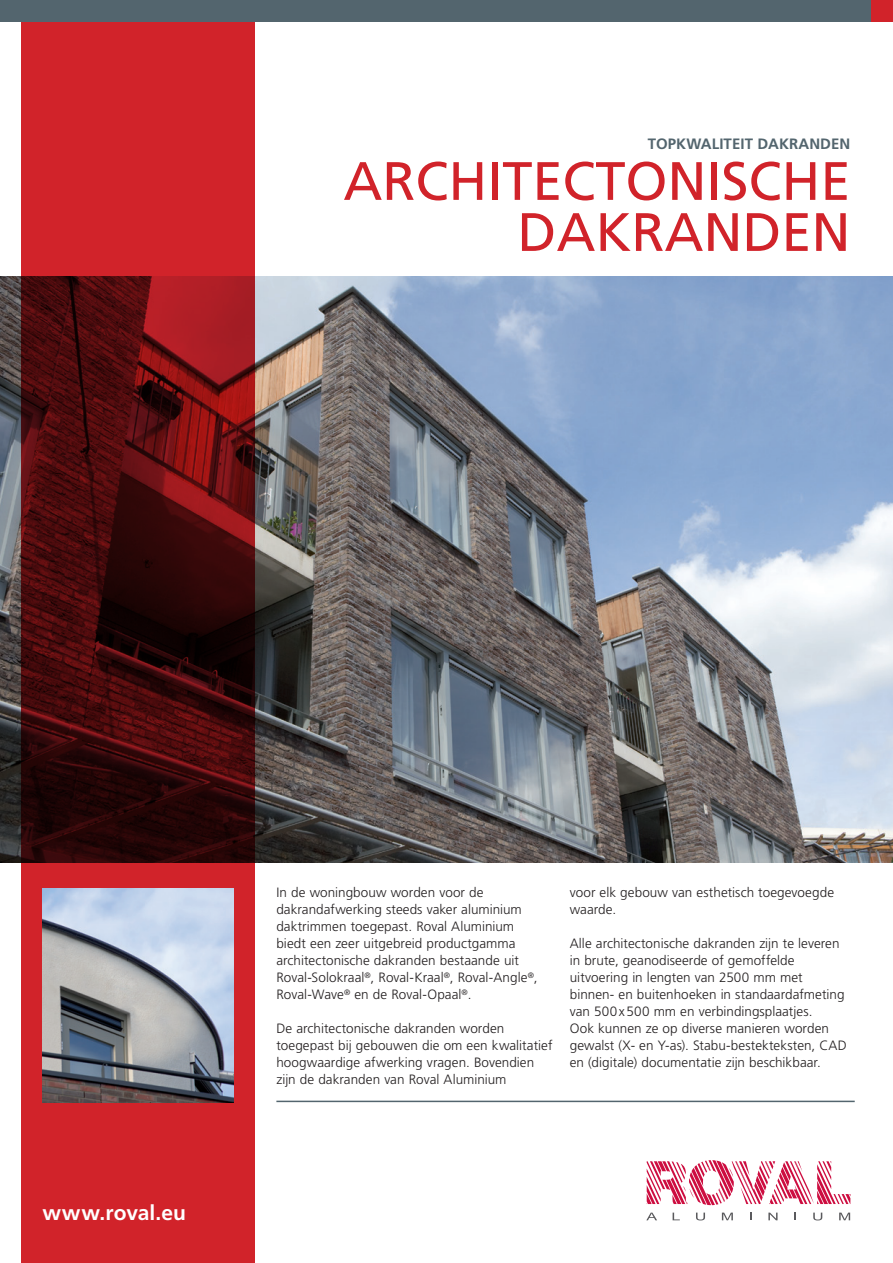
<style>
.page{position:relative;width:893px;height:1263px;background:#fff}
.page>*{position:absolute;margin:0;border:0;box-sizing:border-box;transform-origin:0 0}
.t1{font:54px/51px "Frutiger LT Std";color:#d1232a;text-align:right}
.t2{font:700 21px "Frutiger LT Std";letter-spacing:.005em;color:#fff}
.t3{font:700 15px "Frutiger LT Std";letter-spacing:.005em;color:#53656e}
.t4{font:300 13.5px/17px "Frutiger LT Std";color:#231f20}
</style>
<div class="page">
<img style="left:0;top:276px;width:893px;height:587px">
<svg style="left:21px;top:21px;width:234px;height:1242px;background:#85161a"></svg>
<img style="left:43px;top:889px;width:191px;height:213px">
<svg style="left:647px;top:1160px;width:203px;height:45px"></svg>
<svg style="left:646px;top:1212px;width:11px;height:8px"></svg>
<svg style="left:673px;top:1212px;width:7px;height:8px"></svg>
<svg style="left:696px;top:1212px;width:9px;height:8px"></svg>
<svg style="left:722px;top:1212px;width:11px;height:8px"></svg>
<svg style="left:768px;top:1212px;width:9px;height:8px"></svg>
<svg style="left:813px;top:1212px;width:9px;height:8px"></svg>
<svg style="left:839px;top:1212px;width:11px;height:8px"></svg>
<hr style="left:276px;top:1101px;width:579px;height:1px;background:#53656e">
<div style="left:0;top:0;width:893px;height:21px;background:#53656e"></div>
<div style="left:872px;top:0;width:21px;height:21px;background:#d1232a"></div>
<p class="t3" style="left:648px;top:135px;width:204px">TOPKWALITEIT DAKRANDEN</p>
<h1 class="t1" style="left:343px;top:156px;width:509px">ARCHITECTONISCHE<br>DAKRANDEN</h1>
<h2 class="t2" style="left:43px;top:1201px;width:145px">www.roval.eu</h2>
<p class="t4" style="left:276px;top:884px;width:263px">In de woningbouw worden voor de dakrandafwerking steeds vaker aluminium daktrimmen toegepast. Roval Aluminium biedt een zeer uitgebreid productgamma architectonische dakranden bestaande uit Roval‑Solokraal<sup>®</sup>, Roval‑Kraal<sup>®</sup>, Roval‑Angle<sup>®</sup>, Roval‑Wave<sup>®</sup> en de Roval‑Opaal<sup>®</sup>.</p>
<p class="t4" style="left:276px;top:1020px;width:278px">De architectonische dakranden worden toegepast bij gebouwen die om een kwalitatief hoogwaardige afwerking vragen. Bovendien zijn de dakranden van Roval Aluminium</p>
<p class="t4" style="left:570px;top:884px;width:266px">voor elk gebouw van esthetisch toegevoegde waarde.</p>
<p class="t4" style="left:570px;top:935px;width:279px">Alle architectonische dakranden zijn te leveren in brute, geanodiseerde of gemoffelde uitvoering in lengten van 2500 mm met binnen- en buitenhoeken in standaardafmeting van 500x500 mm en verbindingsplaatjes.<br>Ook kunnen ze op diverse manieren worden gewalst (X- en Y-as). Stabu-bestekteksten, CAD en (digitale) documentatie zijn beschikbaar.</p>
</div>
